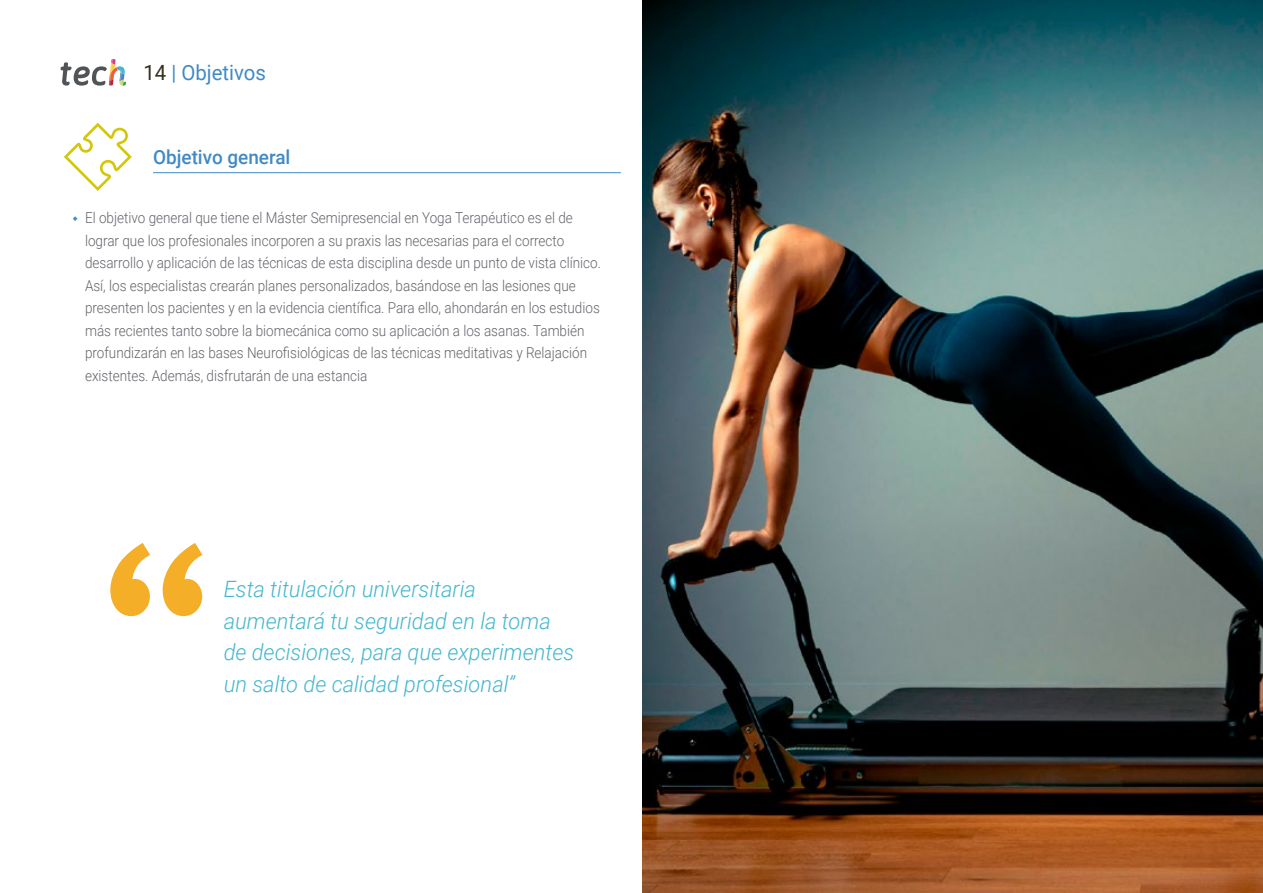
<style>
.page{position:relative;width:1263px;height:893px;background:#fff}
.page>*{position:absolute;margin:0;border:0;box-sizing:border-box;transform-origin:0 0}
.t1{font:italic 300 22.5px/31.5px "Roboto";color:#44b7cf}
.t2{font:21px "Roboto";color:#418ac5}
.t3{font:500 19.5px "Roboto";color:#418ac5}
.t4{font:300 15px/22.5px "Roboto";color:#61646a;scale:.9 1}
.s1{color:#312e20}
</style>
<div class="page">
<hr style="left:153px;top:172px;width:468px;height:1px;background:#418ac5">
<svg style="left:64px;top:123px;width:68px;height:68px"></svg>
<img style="left:642px;top:0;width:621px;height:893px">
<svg style="left:110px;top:543px;width:92px;height:73px"></svg>
<svg style="left:61px;top:59px;width:65px;height:27px"></svg>
<h2 class="t2" style="left:144px;top:57px;width:124px"><span class="s1">14</span> | Objetivos</h2>
<h3 class="t3" style="left:153px;top:144px;width:139px">Objetivo general</h3>
<p class="t4" style="left:85px;top:206px;width:575px">El objetivo general que tiene el Máster Semipresencial en Yoga Terapéutico es el de lograr que los profesionales incorporen a su praxis las necesarias para el correcto desarrollo y aplicación de las técnicas de esta disciplina desde un punto de vista clínico.<br>Así, los especialistas crearán planes personalizados, basándose en las lesiones que presenten los pacientes y en la evidencia científica. Para ello, ahondarán en los estudios más recientes tanto sobre la biomecánica como su aplicación a los asanas. También profundizarán en las bases Neurofisiológicas de las técnicas meditativas y Relajación existentes. Además, disfrutarán de una estancia</p>
<h1 class="t1" style="left:224px;top:573px;width:352px">Esta titulación universitaria aumentará tu seguridad en la toma de decisiones, para que experimentes un salto de calidad profesional”</h1>
</div>
